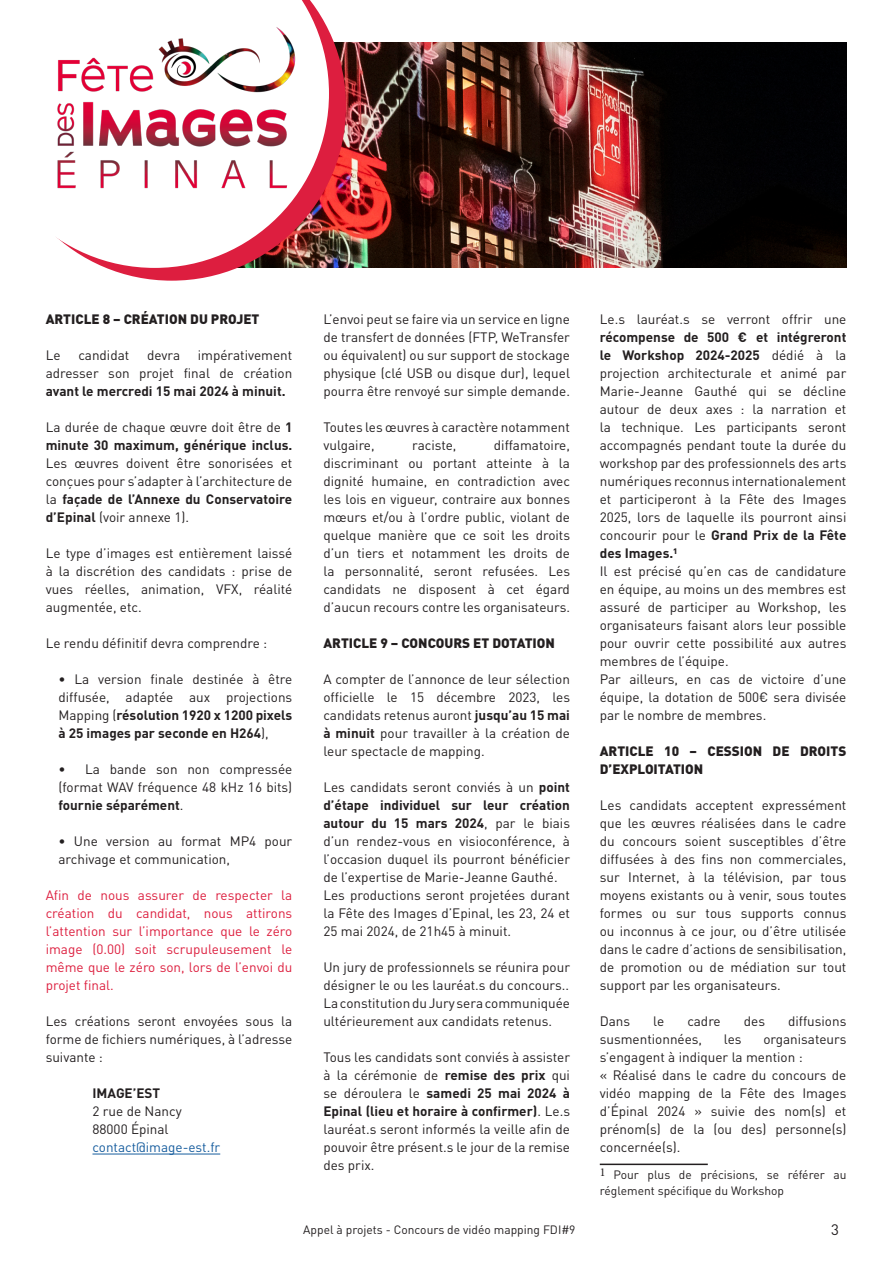
<style>
.page{position:relative;width:893px;height:1263px;background:#fff}
.page>*{position:absolute;margin:0;border:0;box-sizing:border-box;transform-origin:0 0}
.t1{font:15px "DINOT";color:#231f20}
.t2{font:13.5px/18px "DINOT";color:#231f20;text-align:justify}
.t3{font:13.5px/18px "DINOT";color:#dd1f3f;text-align:justify}
.t4{font:900 13.5px/18px "DINOT";color:#231f20}
.t5{font:13.5px "DINOT";color:#175d9e}
.t6{font:700 13.5px "DINOT";color:#231f20}
.t7{font:12px/16.2px "DINOT";color:#231f20}
.s1{font-weight:700}
</style>
<div class="page">
<hr style="left:92px;top:1154px;width:128px;height:1px;background:#175d9e">
<hr style="left:600px;top:1163px;width:108px;height:2px;background:#231f20">
<img style="left:346px;top:43px;width:500px;height:224px">
<img style="left:106px;top:31px;width:240px;height:250px">
<img style="left:56px;top:0;width:273px;height:268px">
<p class="t4" style="left:46px;top:310px;width:215px">ARTICLE 8 – CRÉATION DU PROJET</p>
<p class="t2" style="left:46px;top:346px;width:16px">Le</p>
<p class="t2" style="left:78px;top:346px;width:52px">candidat</p>
<p class="t2" style="left:147px;top:346px;width:35px">devra</p>
<p class="t2" style="left:46px;top:346px;width:248px;text-indent:152px">impérativement adresser son projet final de création <span class="s1">avant le mercredi 15 mai 2024 à minuit.</span></p>
<p class="t2" style="left:46px;top:418px;width:248px">La durée de chaque œuvre doit être de <span class="s1">1 minute 30 maximum, générique inclus.<br></span>Les œuvres doivent être sonorisées et conçues pour s’adapter à l’architecture de la <span class="s1">façade de l’Annexe du Conservatoire d’Epinal</span> (voir annexe 1).</p>
<p class="t2" style="left:46px;top:544px;width:248px">Le type d’images est entièrement laissé à la discrétion des candidats : prise de vues réelles, animation, VFX, réalité augmentée, etc.</p>
<p class="t2" style="left:46px;top:634px;width:223px">Le rendu définitif devra comprendre :</p>
<p class="t2" style="left:58px;top:670px;width:235px">• La version finale destinée à être diffusée, adaptée aux projections Mapping (<span class="s1">résolution 1920 x 1200 pixels à 25 images par seconde en H264</span>),</p>
<p class="t2" style="left:58px;top:760px;width:235px">• La bande son non compressée (format WAV fréquence 48 kHz 16 bits) <span class="s1">fournie séparément</span>.</p>
<p class="t2" style="left:58px;top:832px;width:235px">• Une version au format MP4 pour archivage et communication,</p>
<p class="t3" style="left:46px;top:886px;width:248px">Afin de nous assurer de respecter la création du candidat, nous attirons l’attention sur l’importance que le zéro image (0.00) soit scrupuleusement le même que le zéro son, lors de l’envoi du projet final.</p>
<p class="t2" style="left:46px;top:1012px;width:248px">Les créations seront envoyées sous la forme de fichiers numériques, à l’adresse suivante :</p>
<p class="t6" style="left:92px;top:1084px;width:69px">IMAGE’EST</p>
<p class="t2" style="left:92px;top:1102px;width:91px">2 rue de Nancy</p>
<p class="t2" style="left:92px;top:1120px;width:78px">88000 Épinal</p>
<p class="t5" style="left:92px;top:1139px;width:129px">contact@image-est.fr</p>
<p class="t2" style="left:323px;top:310px;width:248px">L’envoi peut se faire via un service en ligne de transfert de données (FTP, WeTransfer ou équivalent) ou sur support de stockage physique (clé USB ou disque dur), lequel pourra être renvoyé sur simple demande.</p>
<p class="t2" style="left:323px;top:418px;width:248px">Toutes les œuvres à caractère notamment vulgaire,</p>
<p class="t2" style="left:323px;top:436px;width:248px;text-indent:171px">diffamatoire, discriminant ou portant atteinte à la dignité humaine, en contradiction avec les lois en vigueur, contraire aux bonnes mœurs et/ou à l’ordre public, violant de quelque manière que ce soit les droits d’un tiers et notamment les droits de la personnalité, seront refusées. Les candidats ne disposent à cet égard d’aucun recours contre les organisateurs.</p>
<p class="t4" style="left:323px;top:634px;width:233px">ARTICLE 9 – CONCOURS ET DOTATION</p>
<p class="t2" style="left:323px;top:670px;width:248px">A compter de l’annonce de leur sélection officielle le 15 décembre 2023, les candidats retenus auront <span class="s1">jusqu’au 15 mai à minuit</span> pour travailler à la création de leur spectacle de mapping.</p>
<p class="t2" style="left:323px;top:778px;width:248px">Les candidats seront conviés à un <span class="s1">point d’étape individuel sur leur création autour du 15 mars 2024</span>, par le biais d’un rendez-vous en visioconférence, à l’occasion duquel ils pourront bénéficier de l’expertise de Marie-Jeanne Gauthé.</p>
<p class="t2" style="left:323px;top:886px;width:248px">Les productions seront projetées durant la Fête des Images d’Epinal, les 23, 24 et 25 mai 2024, de 21h45 à minuit.</p>
<p class="t2" style="left:323px;top:958px;width:248px">Un jury de professionnels se réunira pour désigner le ou les lauréat.s du concours..</p>
<p class="t2" style="left:323px;top:994px;width:248px">La constitution du Jury sera communiquée ultérieurement aux candidats retenus.</p>
<p class="t2" style="left:323px;top:1048px;width:248px">Tous les candidats sont conviés à assister à la cérémonie de <span class="s1">remise des prix</span> qui se déroulera le <span class="s1">samedi 25 mai 2024 à Epinal (lieu et horaire à confirmer)</span>. Le.s lauréat.s seront informés la veille afin de pouvoir être présent.s le jour de la remise des prix.</p>
<p class="t2" style="left:412px;top:436px;width:46px">raciste,</p>
<p class="t2" style="left:600px;top:310px;width:248px">Le.s lauréat.s se verront offrir une <span class="s1">récompense de 500 € et intégreront le Workshop 2024-2025</span> dédié à la projection architecturale et animé par Marie-Jeanne Gauthé qui se décline autour de deux axes : la narration et la technique. Les participants seront accompagnés pendant toute la durée du workshop par des professionnels des arts numériques reconnus internationalement et participeront à la Fête des Images 2025, lors de laquelle ils pourront ainsi concourir pour le <span class="s1">Grand Prix de la Fête des Images.</span><sup>1</sup></p>
<p class="t2" style="left:600px;top:562px;width:248px">Il est précisé qu’en cas de candidature en équipe, au moins un des membres est assuré de participer au Workshop, les organisateurs faisant alors leur possible pour ouvrir cette possibilité aux autres membres de l’équipe.</p>
<p class="t2" style="left:600px;top:670px;width:248px">Par ailleurs, en cas de victoire d’une équipe, la dotation de 500€ sera divisée par le nombre de membres.</p>
<p class="t4" style="left:600px;top:742px;width:248px">ARTICLE 10 – CESSION DE DROITS<br>D’EXPLOITATION</p>
<p class="t2" style="left:600px;top:796px;width:248px">Les candidats acceptent expressément que les œuvres réalisées dans le cadre du concours soient susceptibles d’être diffusées à des fins non commerciales, sur Internet, à la télévision, par tous moyens existants ou à venir, sous toutes formes ou sur tous supports connus ou inconnus à ce jour, ou d’être utilisée dans le cadre d’actions de sensibilisation, de promotion ou de médiation sur tout support par les organisateurs.</p>
<p class="t2" style="left:600px;top:1012px;width:32px">Dans</p>
<p class="t2" style="left:653px;top:1012px;width:12px">le</p>
<p class="t2" style="left:687px;top:1012px;width:35px">cadre</p>
<p class="t2" style="left:744px;top:1012px;width:23px">des</p>
<p class="t2" style="left:788px;top:1012px;width:60px">diffusions</p>
<p class="t2" style="left:600px;top:1030px;width:104px">susmentionnées,</p>
<p class="t2" style="left:724px;top:1030px;width:19px">les</p>
<p class="t2" style="left:600px;top:1030px;width:248px;text-indent:164px">organisateurs s’engagent à indiquer la mention :</p>
<p class="t2" style="left:600px;top:1066px;width:248px">« Réalisé dans le cadre du concours de vidéo mapping de la Fête des Images d’Épinal 2024 » suivie des nom(s) et prénom(s) de la (ou des) personne(s) concernée(s).</p>
<p class="t7" style="left:600px;top:1166px;width:248px"><sup>1</sup> Pour plus de précisions, se référer au réglement spécifique du Workshop</p>
<p class="t7" style="left:303px;top:1221px;width:274px">Appel à projets - Concours de vidéo mapping FDI#9</p>
<p class="t1" style="left:831px;top:1220px;width:9px">3</p>
</div>
